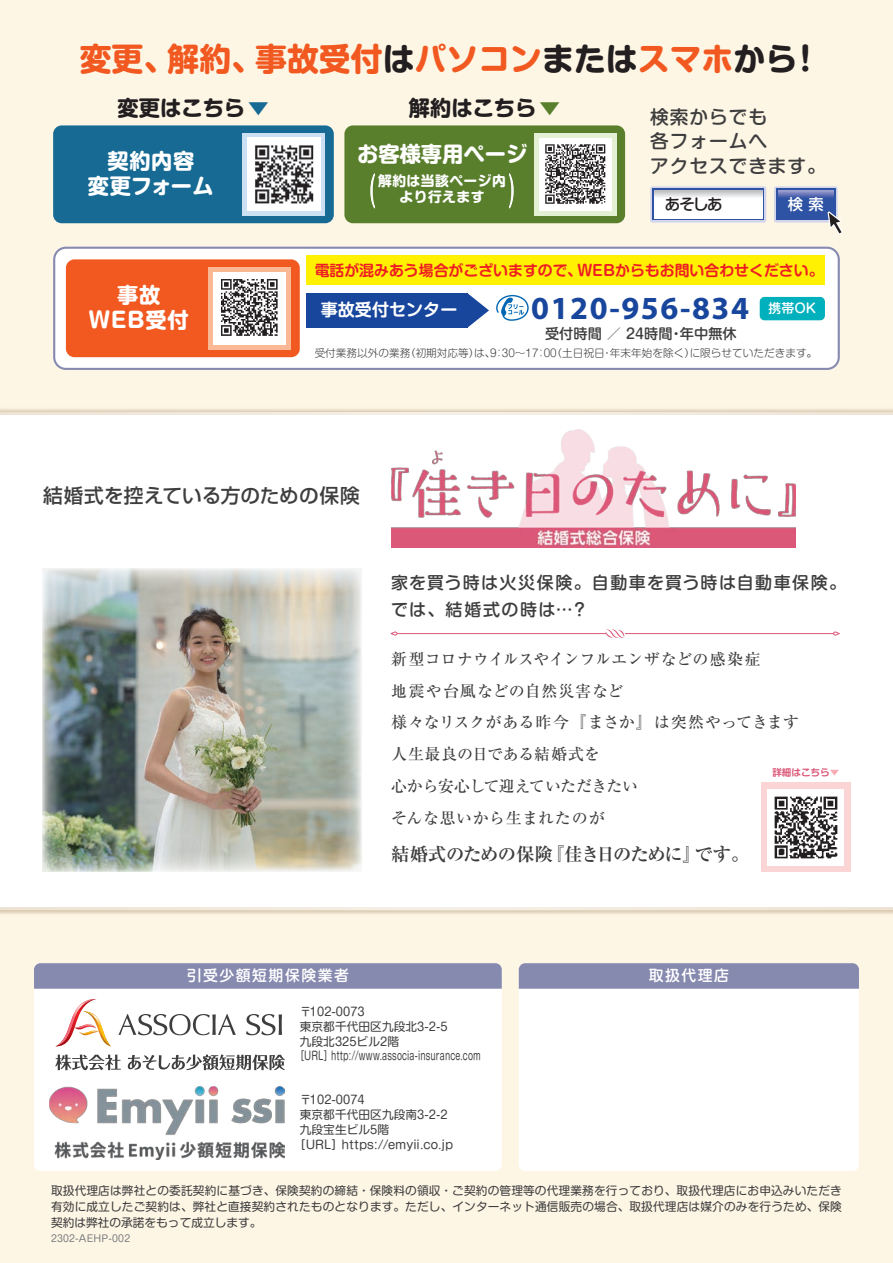
<style>
.page{position:relative;width:893px;height:1263px;background:#fef6e5}
.page>*{position:absolute;margin:0;border:0;box-sizing:border-box;transform-origin:0 0}
.t1{font:700 32.25px "Myriad Pro";letter-spacing:.05em;color:#18469d}
.t2{font:700 31.95px "Shin M Go Pro";color:#f15921}
.t3{font:700 21.3px/25.5px "Shin M Go Pro";letter-spacing:.015em;color:#fff;text-align:center}
.t4{font:700 21.3px "Shin M Go Pro";color:#231f20}
.t5{font:500 19.65px "Shin Go Pro";letter-spacing:.005em;color:#3e3e3f}
.t6{font:500 18.75px/24.5px "Shin M Go Pro";letter-spacing:.05em;color:#3e3e3f}
.t7{font:700 18.3px "Ryumin Pro";letter-spacing:-.055em;color:#3e3e3f}
.t8{font:500 16.95px/26.5px "Shin M Go Pro";letter-spacing:.08em;color:#3e3e3f}
.t9{font:700 16.95px "Shin M Go Pro De";letter-spacing:.005em;color:#fff}
.t10{font:500 15.9px/32px "Ryumin Pro";letter-spacing:.015em;color:#3e3e3f}
.t11{font:500 15.3px "Shin M Go Pro";color:#231f20}
.t12{font:500 15.3px "Shin M Go Pro";color:#fff}
.t13{font:700 14.85px "Shin M Go Pro De";color:#ee1d23}
.t14{font:500 14.85px "Shin M Go Pro";letter-spacing:.1em;color:#fff}
.t15{font:500 14.25px "Shin M Go Pro";letter-spacing:.005em;color:#3e3e3f}
.t16{font:700 13.8px/16.6px "Shin M Go Pro";letter-spacing:.03em;color:#fff;text-align:center}
.t17{font:500 12.9px "Shin M Go Pro";color:#fff}
.t18{font:11.7px/15.9px "Shin M Go Pro";letter-spacing:.005em;color:#3e3e3f;text-align:justify}
.t19{font:11.7px "Shin M Go Pro";letter-spacing:.005em;color:#3e3e3f;scale:.75 1}
.t20{font:300 10.65px "Shin M Go Pro";color:#3e3e3f}
.t21{font:9.6px "Shin M Go Pro";letter-spacing:.02em;color:#7a7c7f}
.t22{font:700 9.6px "Shin M Go Pro De";color:#db5878}
.s1{color:#231f20}
.s2{color:#166a93}
.s3{color:#597f2d}
.s4{color:#f7abb4}
</style>
<div class="page">
<div style="left:0;top:412px;width:893px;height:498px;background:#fff"></div>
<hr style="left:0;top:412px;width:893px;height:3px;background:#f1e9de">
<hr style="left:0;top:908px;width:893px;height:2px;background:#f1e9de">
<div style="left:519px;top:963px;width:340px;height:208px;background:#fff;border-radius:6px"></div>
<div style="left:34px;top:963px;width:468px;height:208px;background:#fff;border-radius:6px"></div>
<svg style="left:519px;top:963px;width:340px;height:26px;background:#898cb0"></svg>
<svg style="left:34px;top:963px;width:468px;height:26px;background:#898cb0"></svg>
<svg style="left:55px;top:1054px;width:66px;height:16px"></svg>
<svg style="left:128px;top:1054px;width:157px;height:16px"></svg>
<svg style="left:246px;top:1014px;width:36px;height:21px"></svg>
<svg style="left:118px;top:1014px;width:118px;height:21px"></svg>
<svg style="left:56px;top:999px;width:55px;height:47px"></svg>
<img style="left:50px;top:1086px;width:235px;height:73px">
<img style="left:43px;top:569px;width:318px;height:303px">
<div style="left:761px;top:782px;width:89px;height:90px;background:#fbd4d6"></div>
<div style="left:767px;top:789px;width:77px;height:76px;background:#fff"></div>
<img style="left:774px;top:796px;width:64px;height:63px">
<img style="left:391px;top:429px;width:404px;height:118px">
<svg style="left:606px;top:629px;width:18px;height:9px"></svg>
<hr style="left:398px;top:633px;width:208px;height:1px;background:#db5878">
<hr style="left:625px;top:633px;width:208px;height:1px;background:#db5878">
<svg style="left:391px;top:631px;width:7px;height:5px"></svg>
<svg style="left:832px;top:631px;width:8px;height:5px"></svg>
<svg style="left:53px;top:247px;width:787px;height:123px;background:#f5f5f8"></svg>
<div style="left:66px;top:259px;width:234px;height:98px;background:#f15921;border-radius:9px"></div>
<div style="left:208px;top:267px;width:83px;height:83px;background:#fab994"></div>
<div style="left:213px;top:272px;width:73px;height:73px;background:#fff"></div>
<img style="left:221px;top:279px;width:57px;height:57px">
<div style="left:306px;top:255px;width:519px;height:30px;background:#fff101"></div>
<div style="left:306px;top:293px;width:162px;height:34px;background:#18469d"></div>
<div style="left:760px;top:297px;width:65px;height:23px;background:#00b0bc;border-radius:5px"></div>
<svg style="left:468px;top:293px;width:21px;height:34px"></svg>
<svg style="left:496px;top:295px;width:33px;height:26px"></svg>
<div style="left:344px;top:125px;width:281px;height:98px;background:#597f2d;border-radius:9px"></div>
<div style="left:53px;top:125px;width:281px;height:98px;background:#166a93;border-radius:9px"></div>
<div style="left:242px;top:133px;width:83px;height:83px;background:#cbe0f3"></div>
<img style="left:247px;top:138px;width:73px;height:73px">
<div style="left:534px;top:133px;width:83px;height:83px;background:#e4f0d4"></div>
<div style="left:539px;top:138px;width:73px;height:73px;background:#fff"></div>
<img style="left:545px;top:144px;width:61px;height:60px">
<div style="left:650px;top:186px;width:116px;height:37px;background:#d3d5ea;border-radius:2px"></div>
<svg style="left:652px;top:188px;width:112px;height:32px"></svg>
<svg style="left:654px;top:191px;width:108px;height:27px;background:#f6f6f6"></svg>
<div style="left:774px;top:186px;width:64px;height:37px;background:#d3d5ea;border-radius:2px"></div>
<svg style="left:776px;top:188px;width:59px;height:32px"></svg>
<svg style="left:778px;top:191px;width:55px;height:27px"></svg>
<svg style="left:825px;top:207px;width:18px;height:28px"></svg>
<svg style="left:370px;top:173px;width:5px;height:36px"></svg>
<svg style="left:509px;top:173px;width:5px;height:36px"></svg>
<h2 class="t2" style="left:80px;top:32px;width:743px">変更、解約、事故受付<span class="s1">は</span>パソコン<span class="s1">または</span>スマホ<span class="s1">から！</span></h2>
<h3 class="t4" style="left:118px;top:91px;width:153px">変更はこちら<span class="s2">▼</span></h3>
<h3 class="t4" style="left:409px;top:91px;width:153px">解約はこちら<span class="s3">▼</span></h3>
<h3 class="t6" style="left:650px;top:102px;width:177px">検索からでも<br>各フォームへ<br>アクセスできます。</h3>
<h3 class="t11" style="left:665px;top:192px;width:59px">あそしあ</h3>
<h3 class="t12" style="left:788px;top:192px;width:37px">検 索</h3>
<h3 class="t3" style="left:88px;top:145px;width:127px">契約内容<br>変更フォーム</h3>
<h3 class="t3" style="left:357px;top:139px;width:172px">お客様専用ページ</h3>
<p class="t16" style="left:378px;top:170px;width:129px">解約は当該ページ内より行えます</p>
<h3 class="t3" style="left:89px;top:279px;width:101px">事故<br>WEB受付</h3>
<p class="t13" style="left:315px;top:258px;width:510px">電話が混みあう場合がございますので、WEBからもお問い合わせください。</p>
<h1 class="t1" style="left:531px;top:287px;width:219px">0120-956-834</h1>
<p class="t17" style="left:769px;top:298px;width:49px">携帯OK</p>
<h3 class="t9" style="left:321px;top:296px;width:138px">事故受付センター</h3>
<p class="t20" style="left:315px;top:344px;width:504px">受付業務以外の業務（初期対応等）は、9：30～17：00（土日祝日・年末年始を除く）に限らせていただきます。</p>
<p class="t15" style="left:545px;top:322px;width:193px">受付時間 ／ 24時間・年中無休</p>
<h3 class="t5" style="left:43px;top:479px;width:318px">結婚式を控えている方のための保険</h3>
<h3 class="t8" style="left:391px;top:567px;width:456px">家を買う時は火災保険。自動車を買う時は自動車保険。では、結婚式の時は…？</h3>
<h3 class="t10" style="left:391px;top:642px;width:409px">新型コロナウイルスやインフルエンザなどの感染症<br>地震や台風などの自然災害など<br>様々なリスクがある昨今『まさか』は突然やってきます人生最良の日である結婚式を<br>心から安心して迎えていただきたい<br>そんな思いから生まれたのが</h3>
<h3 class="t7" style="left:391px;top:840px;width:360px">結婚式のための保険『佳き日のために』です。</h3>
<p class="t22" style="left:772px;top:764px;width:68px">詳細はこちら<span class="s4">▼</span></p>
<p class="t14" style="left:187px;top:963px;width:164px">引受少額短期保険業者</p>
<p class="t14" style="left:649px;top:963px;width:82px">取扱代理店</p>
<p class="t18" style="left:300px;top:1002px;width:66px">〒102-0073</p>
<p class="t18" style="left:300px;top:1017px;width:149px">東京都千代田区九段北3-2-5</p>
<p class="t18" style="left:300px;top:1032px;width:101px">九段北325ビル2階</p>
<p class="t19" style="left:295px;top:1046px;width:249px">［URL］http://www.associa-insurance.com</p>
<p class="t18" style="left:300px;top:1090px;width:66px">〒102-0074</p>
<p class="t18" style="left:300px;top:1105px;width:149px">東京都千代田区九段南3-2-2</p>
<p class="t18" style="left:300px;top:1120px;width:91px">九段宝生ビル5階</p>
<p class="t18" style="left:294px;top:1135px;width:161px">［URL］https://emyii.co.jp</p>
<p class="t18" style="left:51px;top:1181px;width:792px">取扱代理店は弊社との委託契約に基づき、保険契約の締結・保険料の領収・ご契約の管理等の代理業務を行っており、取扱代理店にお申込みいただき有効に成立したご契約は、弊社と直接契約されたものとなります。ただし、インターネット通信販売の場合、取扱代理店は媒介のみを行うため、保険契約は弊社の承諾をもって成立します。</p>
<p class="t21" style="left:51px;top:1230px;width:81px">2302-AEHP-002</p>
</div>
